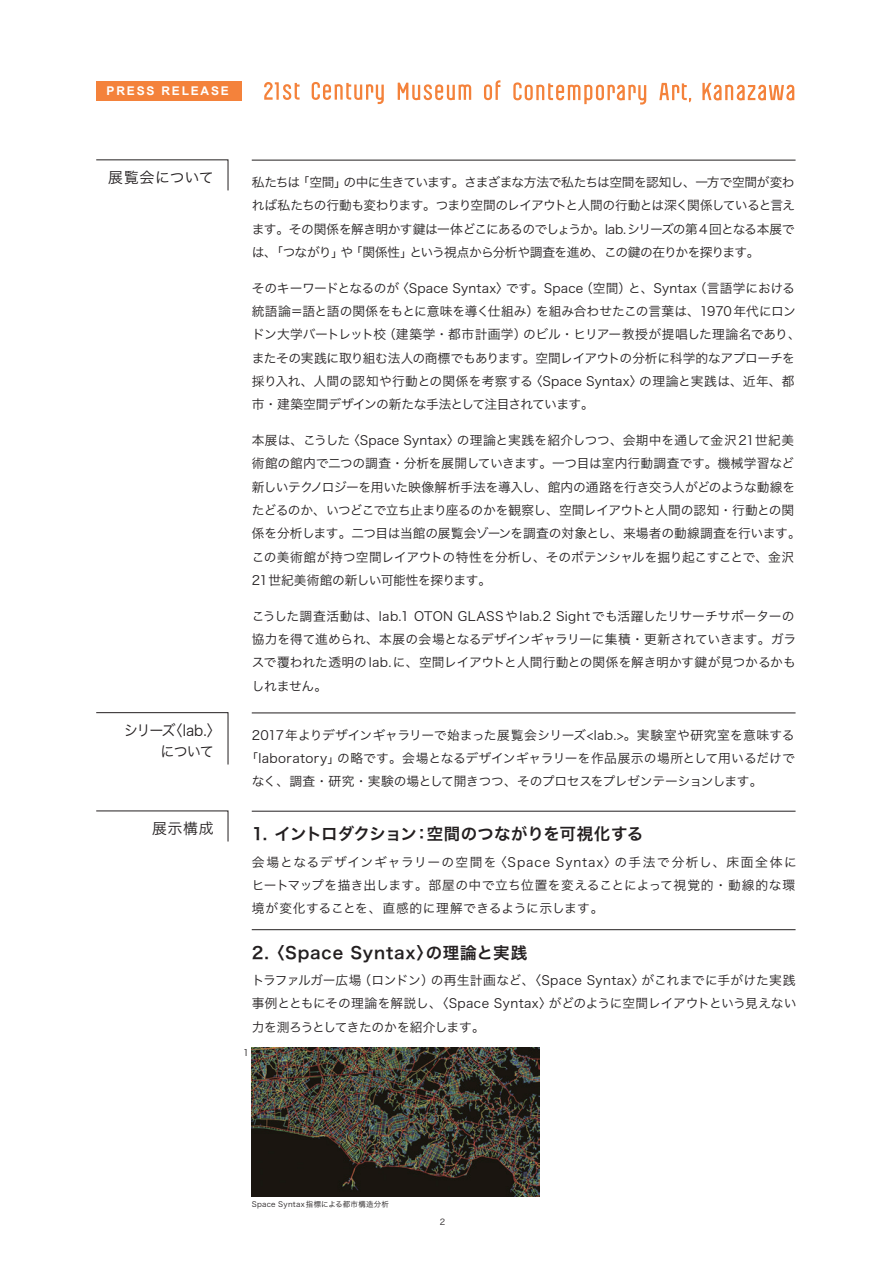
<style>
.page{position:relative;width:893px;height:1263px;background:#fff}
.page>*{position:absolute;margin:0;border:0;box-sizing:border-box;transform-origin:0 0}
.t1{font:16.5px "Hira Kaku Pro W6";letter-spacing:-.025em;color:#231f20}
.t2{font:16.5px "Hira Kaku Pro W6";letter-spacing:.05em;color:#231f20}
.t3{font:15px/21px "Hira Kaku Pro W3";letter-spacing:-.075em;color:#231f20;scale:.94 1}
.t4{font:15px "Hira Kaku Pro W3";letter-spacing:.01em;color:#231f20}
.t5{font:15px "Hira Kaku Pro W3";letter-spacing:-.01em;color:#231f20}
.t6{font:12.75px/23.2px "Hira Kaku Pro W3";letter-spacing:-.015em;color:#231f20;text-align:justify}
.t7{font:12.75px/23.2px "Hira Kaku Pro W3";letter-spacing:.005em;color:#231f20}
.t8{font:12.75px "Hira Kaku Pro W3";letter-spacing:.015em;color:#231f20}
.t9{font:12.75px "Hira Kaku Pro W3";letter-spacing:.01em;color:#231f20}
.t10{font:700 12px "Arial";letter-spacing:.15em;color:#fff}
.t11{font:9px "Hira Kaku Pro W3";color:#231f20}
.t12{font:8.25px "Hira Kaku Pro W3";color:#231f20}
.t13{font:7.5px "Hira Kaku Pro W3";letter-spacing:.03em;color:#231f20}
</style>
<div class="page">
<hr style="left:252px;top:160px;width:543px;height:1px;background:#231f20">
<svg style="left:96px;top:159px;width:132px;height:32px"></svg>
<svg style="left:312px;top:82px;width:72px;height:22px"></svg>
<svg style="left:264px;top:82px;width:36px;height:18px"></svg>
<svg style="left:484px;top:80px;width:16px;height:20px"></svg>
<svg style="left:398px;top:83px;width:73px;height:17px"></svg>
<svg style="left:659px;top:83px;width:32px;height:19px"></svg>
<svg style="left:513px;top:82px;width:133px;height:23px"></svg>
<svg style="left:702px;top:83px;width:92px;height:17px"></svg>
<div style="left:96px;top:81px;width:146px;height:19px;background:#f4823b"></div>
<hr style="left:252px;top:811px;width:543px;height:1px;background:#231f20">
<svg style="left:96px;top:810px;width:132px;height:32px"></svg>
<hr style="left:252px;top:929px;width:543px;height:1px;background:#231f20">
<img style="left:252px;top:1048px;width:288px;height:148px">
<hr style="left:252px;top:713px;width:543px;height:1px;background:#231f20">
<svg style="left:96px;top:712px;width:132px;height:53px"></svg>
<p class="t10" style="left:107px;top:84px;width:124px">PRESS RELEASE</p>
<p class="t4" style="left:108px;top:164px;width:107px">展覧会について</p>
<p class="t6" style="left:252px;top:170px;width:545px">私たちは「空間」の中に生きています。さまざまな方法で私たちは空間を認知し、一方で空間が変われば私たちの行動も変わります。つまり空間のレイアウトと人間の行動とは深く関係していると言えます。その関係を解き明かす鍵は一体どこにあるのでしょうか。lab.シリーズの第4 回となる本展では、「つながり」や「関係性」という視点から分析や調査を進め、この鍵の在りかを探ります。</p>
<p class="t6" style="left:252px;top:276px;width:550px;text-align:left">そのキーワードとなるのが〈Space Syntax〉です。Space（空間）と、Syntax（言語学における統語論＝語と語の関係をもとに意味を導く仕組み）を組み合わせたこの言葉は、1970年代にロンドン大学バートレット校（建築学・都市計画学）のビル・ヒリアー教授が提唱した理論名であり、またその実践に取り組む法人の商標でもあります。空間レイアウトの分析に科学的なアプローチを採り入れ、人間の認知や行動との関係を考察する〈Space Syntax〉の理論と実践は、近年、都市・建築空間デザインの新たな手法として注目されています。</p>
<p class="t6" style="left:252px;top:428px;width:550px;text-align:left">本展は、こうした〈Space Syntax〉の理論と実践を紹介しつつ、会期中を通して金沢21世紀美術館の館内で二つの調査・分析を展開していきます。一つ目は室内行動調査です。機械学習など新しいテクノロジーを用いた映像解析手法を導入し、館内の通路を行き交う人がどのような動線をたどるのか、いつどこで立ち止まり座るのかを観察し、空間レイアウトと人間の認知・行動との関係を分析します。二つ目は当館の展覧会ゾーンを調査の対象とし、来場者の動線調査を行います。この美術館が持つ空間レイアウトの特性を分析し、そのポテンシャルを掘り起こすことで、金沢21世紀美術館の新しい可能性を探ります。</p>
<p class="t7" style="left:252px;top:603px;width:546px">こうした調査活動は、lab.1 OTON GLASSやlab.2 Sightでも活躍したリサーチサポーターの協力を得て進められ、本展の会場となるデザインギャラリーに集積・更新されていきます。ガラスで覆われた透明のlab.に、空間レイアウトと人間行動との関係を解き明かす鍵が見つかるかもしれません。</p>
<p class="t3" style="left:160px;top:719px;width:66px;text-indent:-37px">シリーズ〈lab.〉について</p>
<p class="t9" style="left:252px;top:724px;width:544px">2017年よりデザインギャラリーで始まった展覧会シリーズ&lt;lab.&gt;。実験室や研究室を意味する</p>
<p class="t8" style="left:245px;top:747px;width:551px">「laboratory」の略です。会場となるデザインギャラリーを作品展示の場所として用いるだけで</p>
<p class="t6" style="left:252px;top:769px;width:512px">なく、調査・研究・実験の場として開きつつ、そのプロセスをプレゼンテーションします。</p>
<p class="t5" style="left:152px;top:815px;width:63px">展示構成</p>
<p class="t1" style="left:252px;top:819px;width:393px">1. イントロダクション：空間のつながりを可視化する</p>
<p class="t6" style="left:252px;top:849px;width:546px">会場となるデザインギャラリーの空間を〈Space Syntax〉の手法で分析し、床面全体にヒートマップを描き出します。部屋の中で立ち位置を変えることによって視覚的・動線的な環境が変化することを、直感的に理解できるように示します。</p>
<p class="t2" style="left:252px;top:938px;width:277px">2. 〈Space Syntax〉の理論と実践</p>
<p class="t6" style="left:252px;top:968px;width:546px">トラファルガー広場（ロンドン）の再生計画など、〈Space Syntax〉がこれまでに手がけた実践事例とともにその理論を解説し、〈Space Syntax〉がどのように空間レイアウトという見えない力を測ろうとしてきたのかを紹介します。</p>
<p class="t11" style="left:243px;top:1044px;width:7px">1</p>
<p class="t13" style="left:252px;top:1198px;width:139px">Space Syntax 指標による都市構造分析</p>
<p class="t12" style="left:440px;top:1214px;width:7px">2</p>
</div>
